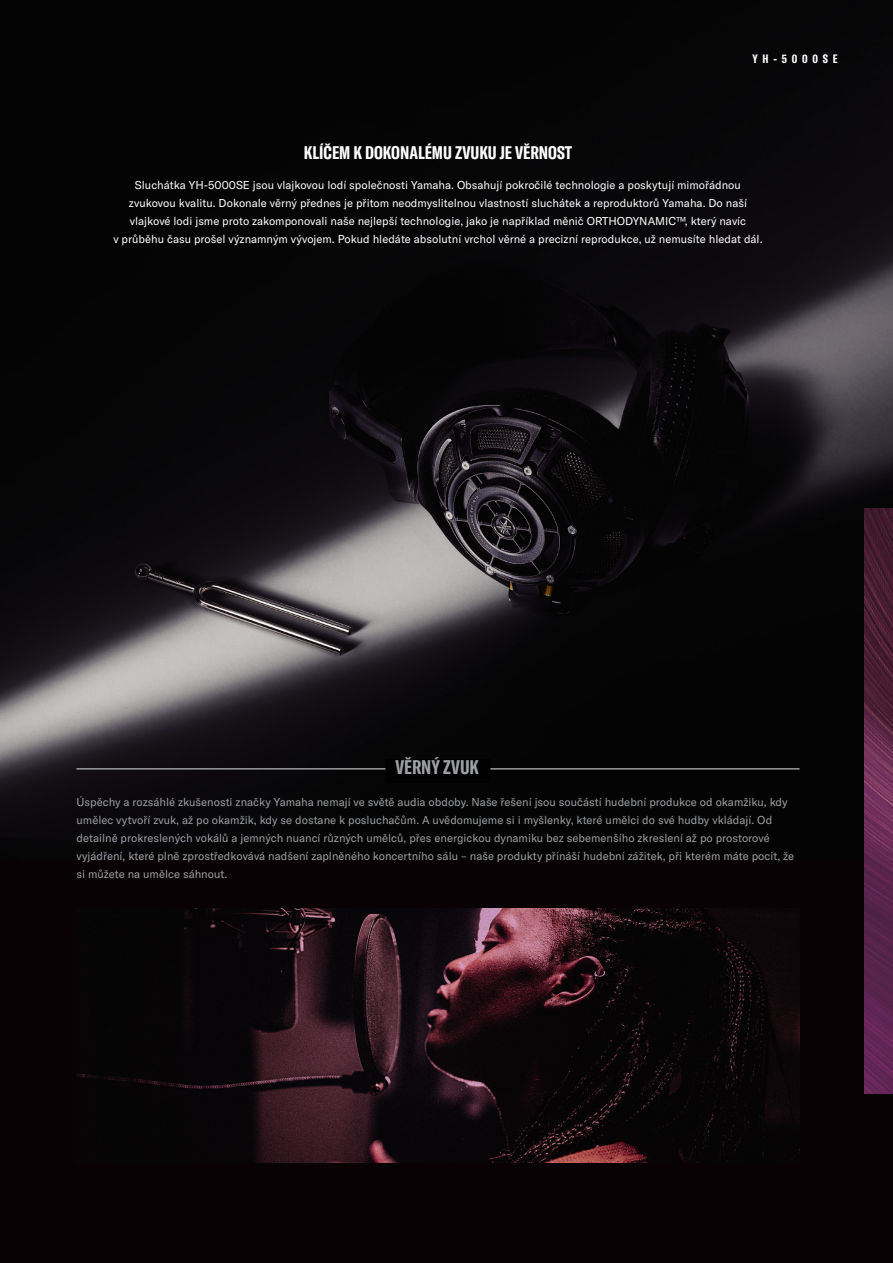
<style>
.page{position:relative;width:893px;height:1263px;background:#fff}
.page>*{position:absolute;margin:0;border:0;box-sizing:border-box;transform-origin:0 0}
.t1{font:700 extra-condensed 19.5px "GT America Y";color:#9d9fa2}
.t2{font:700 extra-condensed 18px "GT America Y";color:#fff}
.t3{font:700 extra-condensed 12px "GT America Y";letter-spacing:.4em;color:#fff}
.t4{font:11.25px/18px "GT America Y";color:#9d9fa2}
.t5{font:11.25px/18px "GT America Y";color:#fff;text-align:center}
</style>
<div class="page">
<div style="left:0;top:712px;width:893px;height:551px;background:#090204"></div>
<img style="left:0;top:0;width:893px;height:821px">
<img style="left:77px;top:909px;width:722px;height:253px">
<img style="left:864px;top:508px;width:29px;height:586px">
<hr style="left:77px;top:768px;width:722px;height:1px;background:#9d9fa2">
<div style="left:386px;top:759px;width:104px;height:24px;background:#000"></div>
<p class="t3" style="left:752px;top:51px;width:87px">YH-5000SE</p>
<p class="t2" style="left:304px;top:141px;width:270px">KLÍČEM K DOKONALÉMU ZVUKU JE VĚRNOST</p>
<p class="t5" style="left:113px;top:176px;width:651px">Sluchátka YH-5000SE jsou vlajkovou lodí společnosti Yamaha. Obsahují pokročilé technologie a poskytují mimořádnou zvukovou kvalitu. Dokonale věrný přednes je přitom neodmyslitelnou vlastností sluchátek a reproduktorů Yamaha. Do naší vlajkové lodi jsme proto zakomponovali naše nejlepší technologie, jako je například měnič ORTHODYNAMIC™, který navíc<br>v průběhu času prošel významným vývojem. Pokud hledáte absolutní vrchol věrné a precizní reprodukce, už nemusíte hledat dál.</p>
<p class="t1" style="left:395px;top:756px;width:85px">VĚRNÝ ZVUK</p>
<p class="t4" style="left:77px;top:793px;width:719px">Úspěchy a rozsáhlé zkušenosti značky Yamaha nemají ve světě audia obdoby. Naše řešení jsou součástí hudební produkce od okamžiku, kdy umělec vytvoří zvuk, až po okamžik, kdy se dostane k posluchačům. A uvědomujeme si i myšlenky, které umělci do své hudby vkládají. Od detailně prokreslených vokálů a jemných nuancí různých umělců, přes energickou dynamiku bez sebemenšího zkreslení až po prostorové vyjádření, které plně zprostředkovává nadšení zaplněného koncertního sálu – naše produkty přináší hudební zážitek, při kterém máte pocit, že si můžete na umělce sáhnout.</p>
</div>
